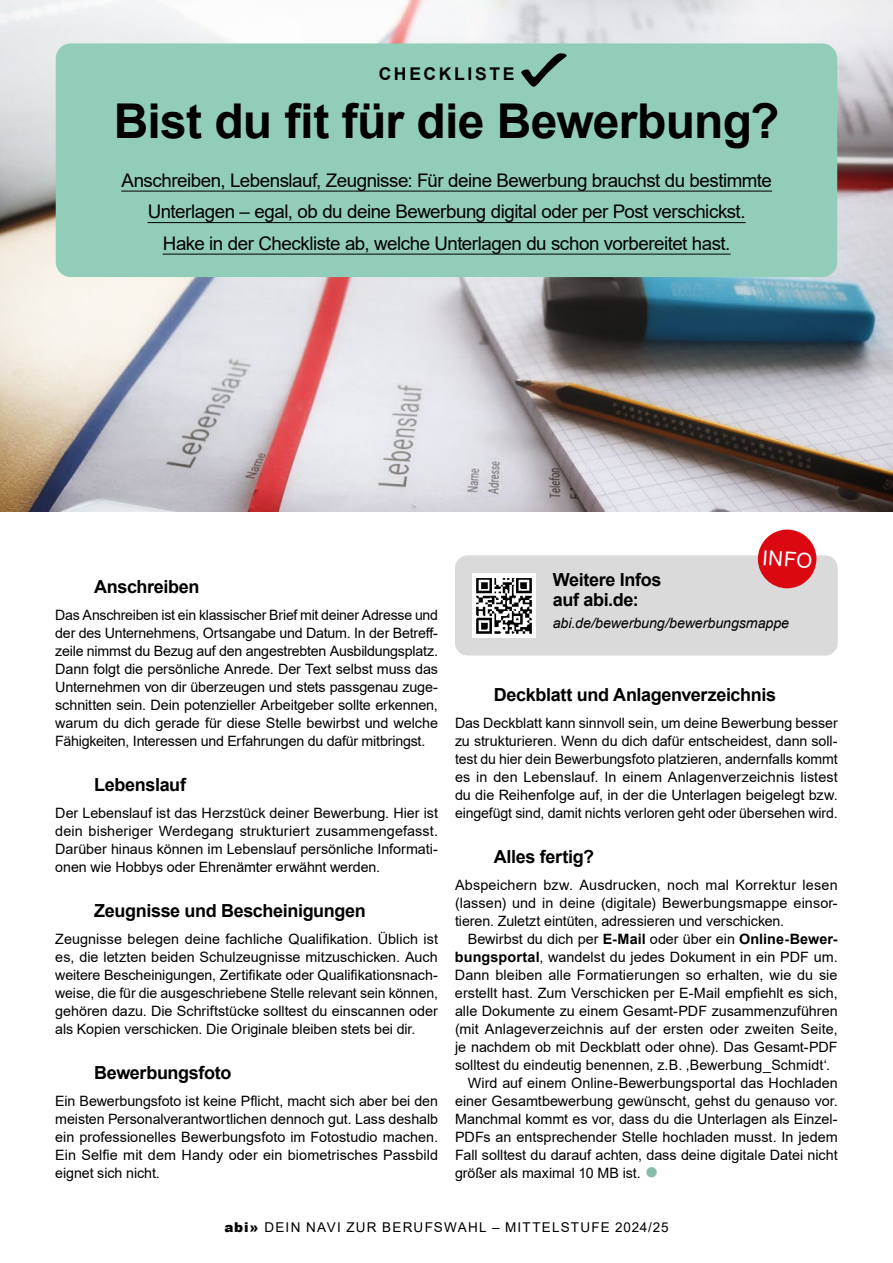
<style>
.page{position:relative;width:893px;height:1263px;background:#fff}
.page>*{position:absolute;margin:0;border:0;box-sizing:border-box;transform-origin:0 0}
.t1{font:700 48px "Arial";letter-spacing:-.015em;color:#000}
.t2{font:20.55px "Arial";color:#fff}
.p_intro_2024{font:18.75px/31.5px "Arial";letter-spacing:-.025em;color:#000;text-align:center}
.h3_12pt_2021{font:700 18px/19.5px "Arial";letter-spacing:-.02em;color:#000}
.h1_dachzeile_2023{font:700 17.55px "Arial";letter-spacing:.15em;color:#000}
.p_oe_2021{font:14.25px/18px "Arial";letter-spacing:-.005em;color:#000;text-align:justify}
.p_2021{font:14.25px/18px "Arial";color:#000;text-align:justify}
.P_oe_lb_kasten_2023{font:italic 14.25px "Arial";letter-spacing:-.005em;color:#000}
.t3{font:13.5px "Arial";letter-spacing:.09em;color:#000}
.s1{font-weight:700}
.s2{font-size:24px;color:#87beab}
.s3{font-weight:900}
</style>
<div class="page">
<img style="left:0;top:0;width:893px;height:512px">
<div style="left:56px;top:43px;width:781px;height:234px;background:#91cdb8;border-radius:15px"></div>
<div style="left:455px;top:555px;width:383px;height:101px;background:#dadada;border-radius:13px"></div>
<img style="left:472px;top:574px;width:64px;height:63px">
<div style="left:758px;top:530px;width:58px;height:58px;background:#db0812;border-radius:50%"></div>
<hr style="left:121px;top:191px;width:651px;height:1px;background:#000">
<hr style="left:148px;top:222px;width:598px;height:1px;background:#000">
<hr style="left:163px;top:254px;width:568px;height:1px;background:#000">
<svg style="left:521px;top:53px;width:46px;height:34px"></svg>
<p class="h1_dachzeile_2023" style="left:379px;top:61px;width:137px">CHECKLISTE</p>
<h1 class="t1" style="left:114px;top:87px;width:667px">Bist du fit für die Bewerbung?</h1>
<p class="p_intro_2024" style="left:121px;top:164px;width:652px">Anschreiben, Lebenslauf, Zeugnisse: Für deine Bewerbung brauchst du bestimmte<br>Unterlagen – egal, ob du deine Bewerbung digital oder per Post verschickst.<br>Hake in der Checkliste ab, welche Unterlagen du schon vorbereitet hast.</p>
<h2 class="h3_12pt_2021" style="left:94px;top:577px;width:107px">Anschreiben</h2>
<p class="p_oe_2021" style="left:55px;top:605px;width:384px">Das Anschreiben ist ein klassischer Brief mit deiner Adresse und der des Unternehmens, Ortsangabe und Datum. In der Betreff&shy;zeile nimmst du Bezug auf den angestrebten Ausbildungsplatz.<br>Dann folgt die persönliche Anrede. Der Text selbst muss das Unternehmen von dir überzeugen und stets passgenau zuge&shy;schnitten sein. Dein potenzieller Arbeitgeber sollte erkennen, warum du dich gerade für diese Stelle bewirbst und welche Fähigkeiten, Interessen und Erfahrungen du dafür mitbringst.</p>
<h2 class="h3_12pt_2021" style="left:94px;top:775px;width:93px">Lebenslauf</h2>
<p class="p_oe_2021" style="left:55px;top:803px;width:384px">Der Lebenslauf ist das Herzstück deiner Bewerbung. Hier ist dein bisheriger Werdegang strukturiert zusammengefasst.<br>Darüber hinaus können im Lebenslauf persönliche Informati&shy;onen wie Hobbys oder Ehrenämter erwähnt werden.</p>
<h2 class="h3_12pt_2021" style="left:94px;top:901px;width:273px">Zeugnisse und Bescheinigungen</h2>
<p class="p_oe_2021" style="left:55px;top:929px;width:384px">Zeugnisse belegen deine fachliche Qualifikation. Üblich ist es, die letzten beiden Schulzeugnisse mitzuschicken. Auch weitere Bescheinigungen, Zertifikate oder Qualifikationsnach&shy;weise, die für die ausgeschriebene Stelle relevant sein können, gehören dazu. Die Schriftstücke solltest du einscannen oder als Kopien verschicken. Die Originale bleiben stets bei dir.</p>
<h2 class="h3_12pt_2021" style="left:94px;top:1063px;width:139px">Bewerbungsfoto</h2>
<p class="p_oe_2021" style="left:55px;top:1091px;width:384px">Ein Bewerbungsfoto ist keine Pflicht, macht sich aber bei den meisten Personalverantwortlichen dennoch gut. Lass deshalb ein professionelles Bewerbungsfoto im Fotostudio machen.<br>Ein Selfie mit dem Handy oder ein biometrisches Passbild eignet sich nicht.</p>
<h2 class="t2" style="left:763px;top:543px;width:52px;rotate:5deg">INFO</h2>
<h2 class="h3_12pt_2021" style="left:553px;top:570px;width:110px">Weitere Infos auf abi.de:</h2>
<p class="P_oe_lb_kasten_2023" style="left:553px;top:614px;width:238px">abi.de/bewerbung/bewerbungsmappe</p>
<h2 class="h3_12pt_2021" style="left:494px;top:685px;width:284px">Deckblatt und Anlagenverzeichnis</h2>
<p class="p_oe_2021" style="left:455px;top:713px;width:384px">Das Deckblatt kann sinnvoll sein, um deine Bewerbung besser zu strukturieren. Wenn du dich dafür entscheidest, dann soll&shy;test du hier dein Bewerbungsfoto platzieren, andernfalls kommt es in den Lebenslauf. In einem Anlagenverzeichnis listest du die Reihenfolge auf, in der die Unterlagen beigelegt bzw. eingefügt sind, damit nichts verloren geht oder übersehen wird.</p>
<h2 class="h3_12pt_2021" style="left:494px;top:847px;width:102px">Alles fertig?</h2>
<p class="p_oe_2021" style="left:455px;top:875px;width:384px">Abspeichern bzw. Ausdrucken, noch mal Korrektur lesen (lassen) und in deine (digitale) Bewerbungsmappe einsor&shy;tieren. Zuletzt eintüten, adressieren und verschicken.</p>
<p class="p_2021" style="left:455px;top:929px;width:384px;text-indent:13px">Bewirbst du dich per <span class="s1">E-Mail</span> oder über ein <span class="s1">Online-Bewer&shy;bungsportal</span>, wandelst du jedes Dokument in ein PDF um.<br>Dann bleiben alle Formatierungen so erhalten, wie du sie erstellt hast. Zum Verschicken per E-Mail empfiehlt es sich, alle Dokumente zu einem Gesamt-PDF zusammenzuführen (mit Anlageverzeichnis auf der ersten oder zweiten Seite, je nachdem ob mit Deckblatt oder ohne). Das Gesamt-PDF solltest du eindeutig benennen, z.B. ‚Bewerbung_Schmidt‘.</p>
<p class="p_2021" style="left:455px;top:1073px;width:384px;text-indent:13px">Wird auf einem Online-Bewerbungsportal das Hochladen einer Gesamtbewerbung gewünscht, gehst du genauso vor.<br>Manchmal kommt es vor, dass du die Unterlagen als Einzel-PDFs an entsprechender Stelle hochladen musst. In jedem Fall solltest du darauf achten, dass deine digitale Datei nicht größer als maximal 10 MB ist. <span class="s2">●</span></p>
<p class="t3" style="left:224px;top:1217px;width:446px"><span class="s3">abi»</span> DEIN NAVI ZUR BERUFSWAHL – MITTELSTUFE 2024/25</p>
</div>
